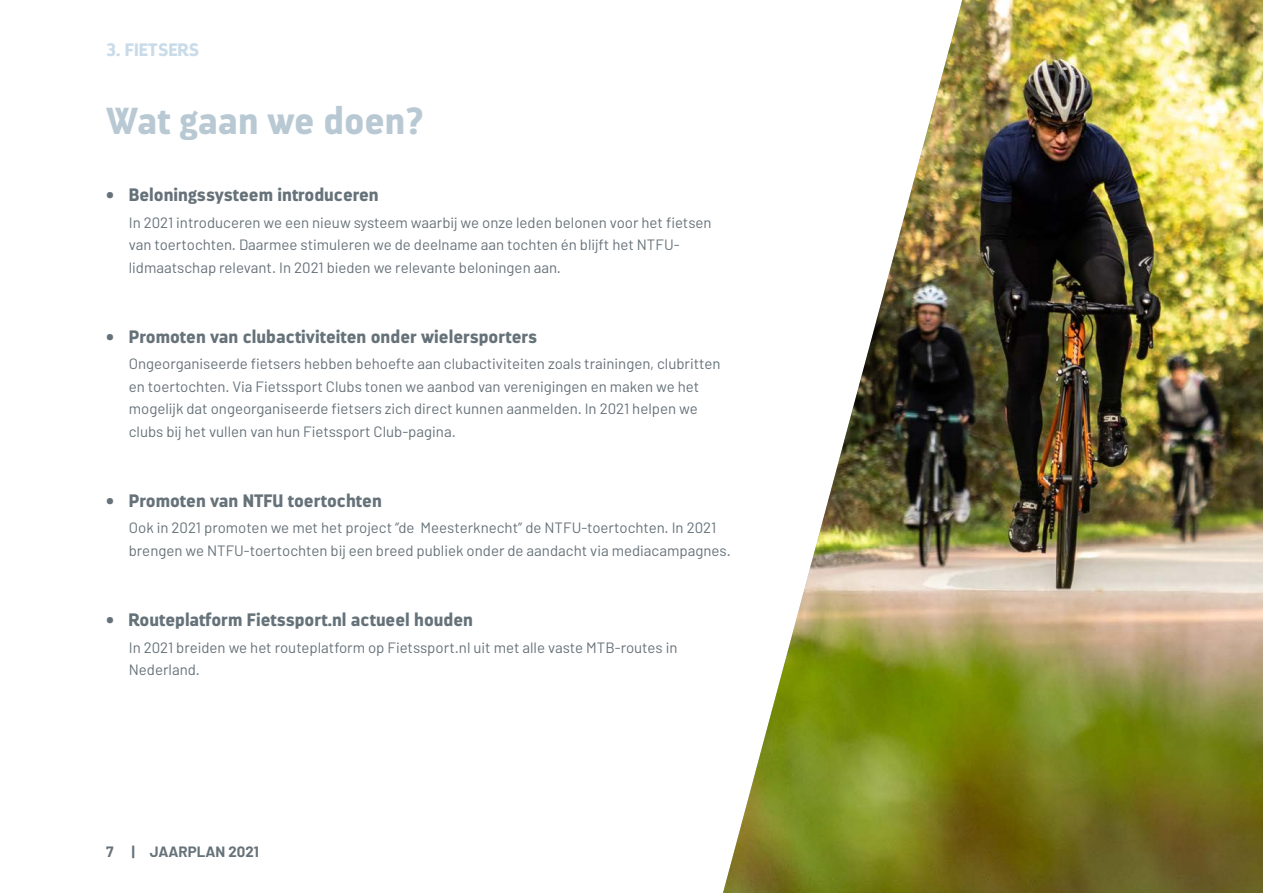
<style>
.page{position:relative;width:1263px;height:893px;background:#fff}
.page>*{position:absolute;margin:0;border:0;box-sizing:border-box;transform-origin:0 0}
.t1{font:900 37.5px "Darwin";color:#b9c9d4}
.t2{font:900 18px "Darwin";color:#667279}
.t3{font:900 18px "Darwin";color:#c9dbe9}
.t4{font:15px/22.5px "Barlow";color:#667279}
.t5{font:700 15px "Barlow";color:#667279}
</style>
<div class="page">
<img style="left:723px;top:0;width:540px;height:893px">
<p class="t3" style="left:106px;top:39px;width:95px">3. FIETSERS</p>
<h1 class="t1" style="left:106px;top:98px;width:319px">Wat gaan we doen?</h1>
<p class="t2" style="left:106px;top:184px;width:274px">• Beloningssysteem introduceren</p>
<p class="t4" style="left:129px;top:211px;width:584px">In 2021 introduceren we een nieuw systeem waarbij we onze leden belonen voor het fietsen van toertochten. Daarmee stimuleren we de deelname aan tochten én blijft het NTFU&shy;lidmaatschap relevant. In 2021 bieden we relevante beloningen aan.</p>
<p class="t2" style="left:106px;top:325px;width:432px">• Promoten van clubactiviteiten onder wielersporters</p>
<p class="t4" style="left:129px;top:352px;width:593px">Ongeorganiseerde fietsers hebben behoefte aan clubactiviteiten zoals trainingen, clubritten en toertochten. Via Fietssport Clubs tonen we aanbod van verenigingen en maken we het mogelijk dat ongeorganiseerde fietsers zich direct kunnen aanmelden. In 2021 helpen we clubs bij het vullen van hun Fietssport Club-pagina.</p>
<p class="t2" style="left:106px;top:490px;width:277px">• Promoten van NTFU toertochten</p>
<p class="t4" style="left:129px;top:516px;width:603px">Ook in 2021 promoten we met het project ‘’de Meesterknecht’’ de NTFU-toertochten. In 2021 brengen we NTFU-toertochten bij een breed publiek onder de aandacht via mediacampagnes.</p>
<p class="t2" style="left:106px;top:609px;width:368px">• Routeplatform Fietssport.nl actueel houden</p>
<p class="t4" style="left:129px;top:635px;width:550px">In 2021 breiden we het routeplatform op Fietssport.nl uit met alle vaste MTB-routes in<br>Nederland.</p>
<p class="t5" style="left:106px;top:842px;width:154px">7 | JAARPLAN 2021</p>
</div>
